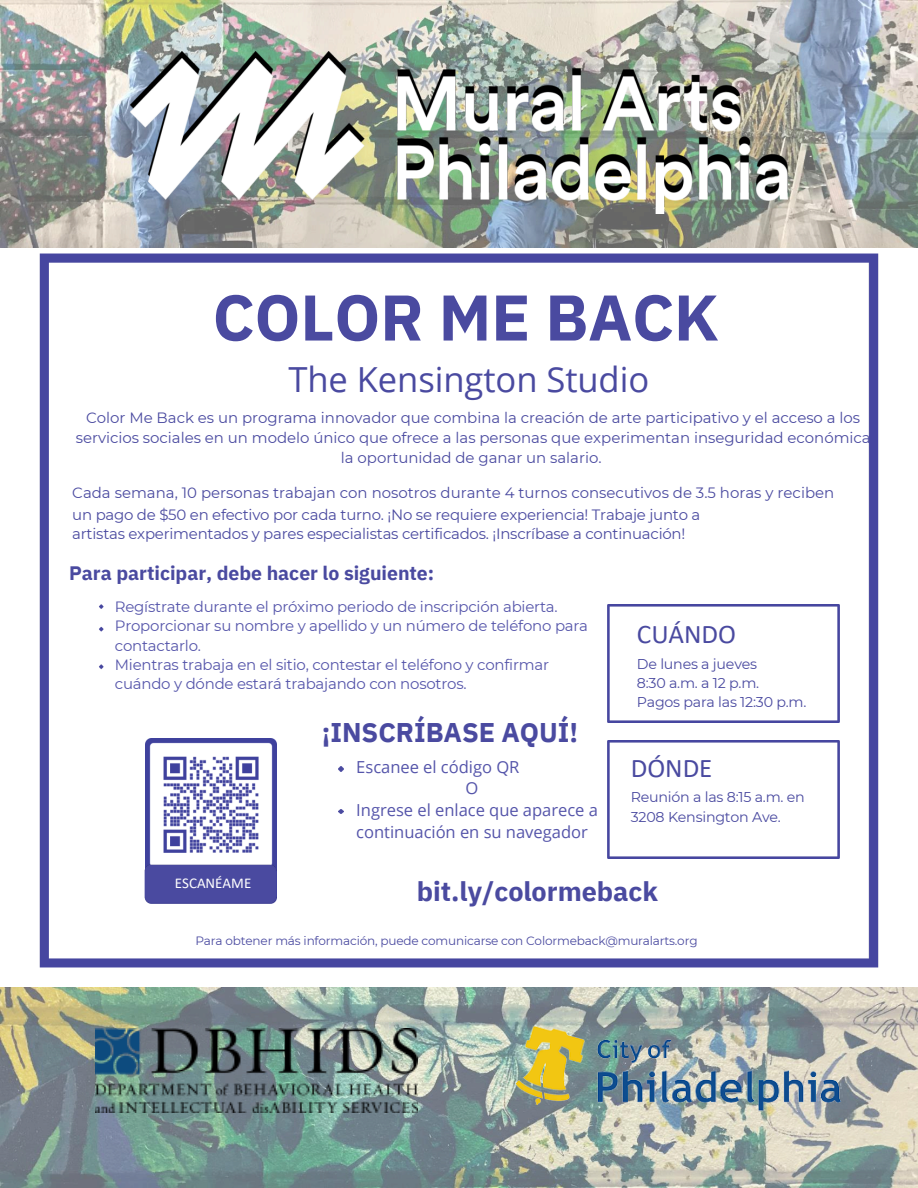
<style>
.page{position:relative;width:918px;height:1188px;background:#fff}
.page>*{position:absolute;margin:0;border:0;box-sizing:border-box;transform-origin:0 0}
.t1{font:700 64.5px "IBM Plex Sans";color:#4a4aa0}
.t2{font:34.5px "Open Sans";color:#4a4aa0}
.t3{font:700 27px "IBM Plex Sans";color:#4a4aa0}
.t4{font:27px "Calibri";color:#4a4aa0}
.t5{font:700 19.5px "IBM Plex Sans";color:#4a4aa0}
.t6{font:16.5px/21.3px "Open Sans";color:#55a}
.t7{font:15px/20.2px "Montserrat";color:#4a4aa0;text-align:center}
.t8{font:15px/19.2px "Montserrat";letter-spacing:-.015em;color:#55a}
.t9{font:15px "Calibri";color:#fff}
.t10{font:14.25px/19.2px "Montserrat";letter-spacing:-.015em;color:#4a4aa0}
.t11{font:12px "Montserrat";letter-spacing:-.015em;color:#4a4aa0}
</style>
<div class="page">
<img style="left:39px;top:253px;width:840px;height:715px">
<img style="left:145px;top:739px;width:132px;height:118px">
<svg style="left:339px;top:767px;width:4px;height:4px"></svg>
<svg style="left:339px;top:809px;width:4px;height:5px"></svg>
<img style="left:0;top:988px;width:918px;height:200px">
<img style="left:95px;top:1029px;width:323px;height:84px">
<img style="left:517px;top:1017px;width:324px;height:123px">
<img style="left:0;top:0;width:918px;height:248px">
<img style="left:131px;top:51px;width:657px;height:7px">
<img style="left:131px;top:58px;width:657px;height:155px">
<img style="left:137px;top:857px;width:147px;height:53px">
<img style="left:608px;top:605px;width:232px;height:118px">
<img style="left:608px;top:741px;width:232px;height:118px">
<p class="t1" style="left:213px;top:274px;width:508px">COLOR ME BACK</p>
<p class="t2" style="left:288px;top:355px;width:362px">The Kensington Studio</p>
<p class="t7" style="left:76px;top:407px;width:796px">Color Me Back es un programa innovador que combina la creación de arte participativo y el acceso a los servicios sociales en un modelo único que ofrece a las personas que experimentan inseguridad económica la oportunidad de ganar un salario.</p>
<p class="t7" style="left:72px;top:481px;width:764px;line-height:22.5px;text-align:left">Cada semana, 10 personas trabajan con nosotros durante 4 turnos consecutivos de 3.5 horas y reciben un pago de $50 en efectivo por cada turno. ¡No se requiere experiencia! Trabaje junto a</p>
<p class="t7" style="left:72px;top:524px;width:615px">artistas experimentados y pares especialistas certificados. ¡Inscríbase a continuación!</p>
<h5 class="t5" style="left:69px;top:560px;width:367px">Para participar, debe hacer lo siguiente:</h5>
<p class="t8" style="left:115px;top:597px;width:475px">Regístrate durante el próximo periodo de inscripción abierta.<br>Proporcionar su nombre y apellido y un número de teléfono para contactarlo.<br>Mientras trabaja en el sitio, contestar el teléfono y confirmar cuándo y dónde estará trabajando con nosotros.</p>
<h5 class="t3" style="left:322px;top:714px;width:258px">¡INSCRÍBASE AQUÍ!</h5>
<h5 class="t6" style="left:356px;top:756px;width:165px">Escanee el código QR</h5>
<p class="t6" style="left:466px;top:777px;width:14px">O</p>
<h6 class="t6" style="left:356px;top:799px;width:243px">Ingrese el enlace que aparece a continuación en su navegador</h6>
<p class="t4" style="left:637px;top:623px;width:101px">CUÁNDO</p>
<p class="t10" style="left:637px;top:654px;width:171px">De lunes a jueves<br>8:30 a.m. a 12 p.m.<br>Pagos para las 12:30 p.m.</p>
<p class="t4" style="left:631px;top:756px;width:83px">DÓNDE</p>
<p class="t10" style="left:631px;top:788px;width:176px">Reunión a las 8:15 a.m. en<br>3208 Kensington Ave.</p>
<h4 class="t9" style="left:175px;top:877px;width:78px">ESCANÉAME</h4>
<h3 class="t3" style="left:417px;top:874px;width:243px">bit.ly/colormeback</h3>
<h1 class="t11" style="left:195px;top:933px;width:504px">Para obtener más información, puede comunicarse con Colormeback@muralarts.org</h1>
</div>
